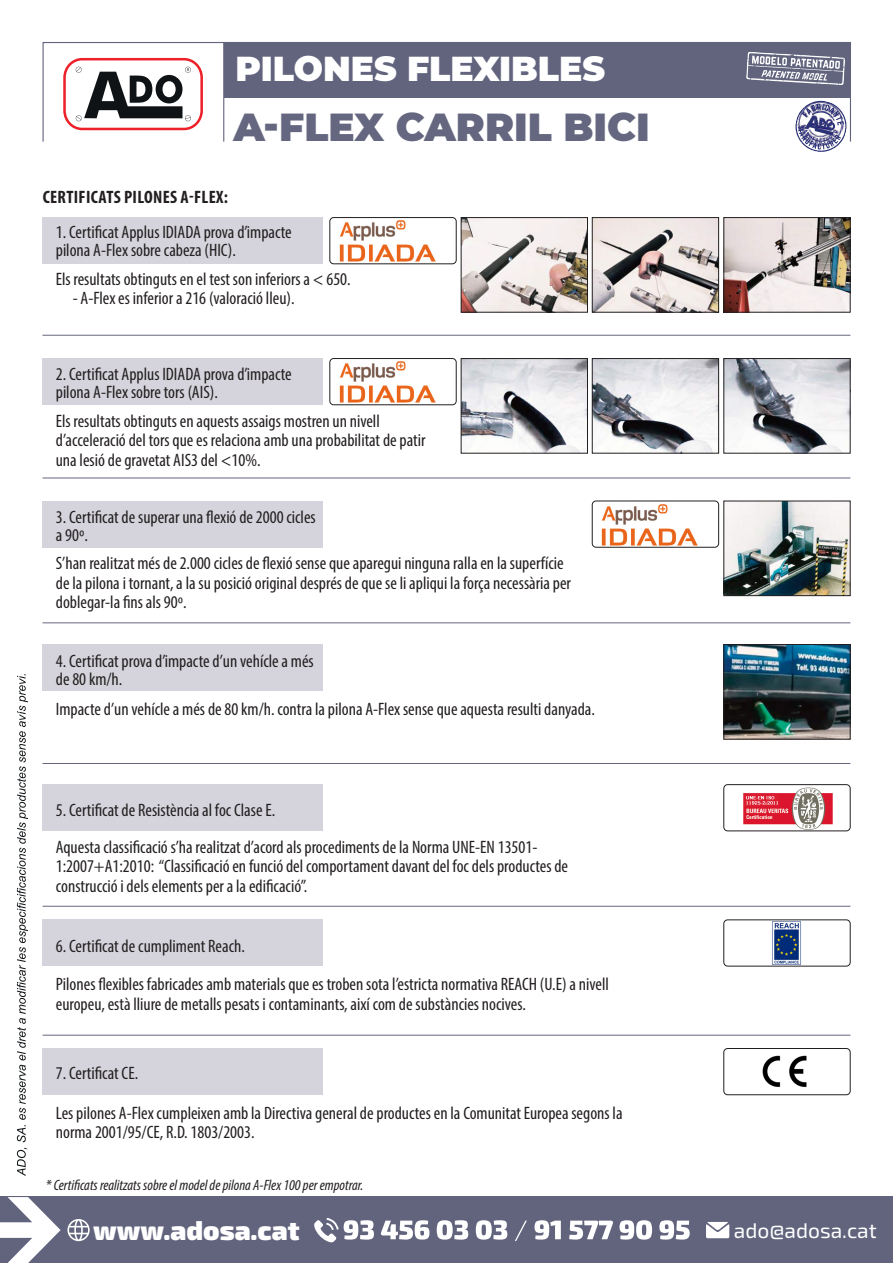
<style>
.page{position:relative;width:893px;height:1263px;background:#fff}
.page>*{position:absolute;margin:0;border:0;box-sizing:border-box;transform-origin:0 0}
.t1{font:900 39px "Montserrat";color:#64677f}
.t2{font:900 34.5px "Montserrat";color:#fff}
.t3{font:900 27px "Exo 2";color:#fff}
.t4{font:21px "Exo 2";color:#fff}
.t5{font:condensed 18px/19.5px "Myriad Pro";color:#231f20}
.t6{font:700 condensed 18px "Myriad Pro";letter-spacing:.02em;color:#231f20}
.t7{font:italic condensed 15px "Myriad Pro";color:#231f20}
</style>
<div class="page">
<svg style="left:42px;top:42px;width:809px;height:100px"></svg>
<div style="left:224px;top:43px;width:626px;height:53px;background:#62647e"></div>
<hr style="left:224px;top:93px;width:626px;height:4px;background:#62647e">
<svg style="left:63px;top:58px;width:140px;height:72px"></svg>
<div style="left:0;top:1196px;width:893px;height:67px;background:#62647e"></div>
<svg style="left:0;top:1197px;width:61px;height:66px"></svg>
<svg style="left:67px;top:1219px;width:23px;height:22px"></svg>
<svg style="left:314px;top:1218px;width:376px;height:24px"></svg>
<svg style="left:706px;top:1222px;width:23px;height:16px"></svg>
<svg style="left:17px;top:674px;width:11px;height:502px"></svg>
<img style="left:794px;top:98px;width:53px;height:44px">
<img style="left:594px;top:219px;width:123px;height:91px">
<div style="left:592px;top:217px;width:127px;height:95px;border:1px solid #231f20"></div>
<img style="left:594px;top:360px;width:123px;height:91px">
<div style="left:592px;top:358px;width:127px;height:95px;border:1px solid #231f20"></div>
<img style="left:463px;top:219px;width:123px;height:91px">
<div style="left:461px;top:217px;width:127px;height:95px;border:1px solid #231f20"></div>
<img style="left:463px;top:360px;width:123px;height:91px">
<div style="left:461px;top:358px;width:127px;height:95px;border:1px solid #231f20"></div>
<img style="left:725px;top:503px;width:123px;height:91px">
<div style="left:723px;top:501px;width:127px;height:95px;border:1px solid #231f20"></div>
<img style="left:725px;top:646px;width:123px;height:91px">
<div style="left:723px;top:644px;width:127px;height:95px;border:1px solid #231f20"></div>
<img style="left:725px;top:219px;width:123px;height:91px">
<div style="left:723px;top:217px;width:127px;height:95px;border:1px solid #231f20"></div>
<img style="left:725px;top:360px;width:123px;height:91px">
<div style="left:723px;top:358px;width:127px;height:95px;border:1px solid #231f20"></div>
<img style="left:339px;top:220px;width:97px;height:42px">
<div style="left:330px;top:217px;width:126px;height:47px;border:1px solid #231f20;border-radius:4px"></div>
<img style="left:339px;top:361px;width:97px;height:42px">
<div style="left:330px;top:358px;width:126px;height:47px;border:1px solid #231f20;border-radius:4px"></div>
<img style="left:601px;top:504px;width:97px;height:41px">
<div style="left:592px;top:501px;width:127px;height:46px;border:1px solid #231f20;border-radius:4px"></div>
<img style="left:743px;top:787px;width:90px;height:42px">
<div style="left:723px;top:784px;width:127px;height:47px;border:1px solid #231f20;border-radius:4px"></div>
<img style="left:772px;top:921px;width:29px;height:43px">
<div style="left:723px;top:919px;width:127px;height:47px;border:1px solid #231f20;border-radius:4px"></div>
<div style="left:723px;top:1048px;width:127px;height:47px;border:1px solid #231f20;border-radius:4px"></div>
<img style="left:762px;top:1055px;width:45px;height:32px">
<div style="left:43px;top:217px;width:280px;height:47px;background:#d5d4dc"></div>
<div style="left:43px;top:358px;width:280px;height:47px;background:#d5d4dc"></div>
<div style="left:43px;top:501px;width:280px;height:46px;background:#d5d4dc"></div>
<hr style="left:43px;top:1035px;width:807px;height:1px;background:#666680">
<hr style="left:43px;top:906px;width:807px;height:1px;background:#666680">
<hr style="left:43px;top:763px;width:807px;height:1px;background:#666680">
<hr style="left:43px;top:622px;width:807px;height:1px;background:#666680">
<hr style="left:43px;top:478px;width:807px;height:1px;background:#666680">
<hr style="left:43px;top:335px;width:807px;height:1px;background:#666680">
<div style="left:43px;top:644px;width:280px;height:47px;background:#d5d4dc"></div>
<div style="left:43px;top:784px;width:280px;height:47px;background:#d5d4dc"></div>
<div style="left:43px;top:919px;width:280px;height:47px;background:#d5d4dc"></div>
<div style="left:43px;top:1048px;width:280px;height:47px;background:#d5d4dc"></div>
<svg style="left:746px;top:52px;width:99px;height:33px"></svg>
<svg style="left:795px;top:101px;width:52px;height:51px"></svg>
<p class="t2" style="left:235px;top:43px;width:371px">PILONES FLEXIBLES</p>
<p class="t1" style="left:233px;top:98px;width:418px">A-FLEX CARRIL BICI</p>
<p class="t6" style="left:43px;top:185px;width:187px">CERTIFICATS PILONES A-FLEX:</p>
<p class="t5" style="left:56px;top:223px;width:237px;line-height:18px">1. Certificat Applus IDIADA prova d’impacte pilona A-Flex sobre cabeza (HIC).</p>
<p class="t5" style="left:56px;top:269px;width:296px">Els resultats obtinguts en el test son inferiors a &lt; 650.</p>
<p class="t5" style="left:73px;top:288px;width:223px">- A-Flex es inferior a 216 (valoració lleu).</p>
<p class="t5" style="left:56px;top:365px;width:237px;line-height:18px">2. Certificat Applus IDIADA prova d’impacte pilona A-Flex sobre tors (AIS).</p>
<p class="t5" style="left:56px;top:411px;width:371px">Els resultats obtinguts en aquests assaigs mostren un nivell d’acceleració del tors que es relaciona amb una probabilitat de patir una lesió de gravetat AIS3 del &lt;10%.</p>
<p class="t5" style="left:56px;top:508px;width:261px;line-height:18px">3. Certificat de superar una flexió de 2000 cicles a 90º.</p>
<p class="t5" style="left:56px;top:553px;width:517px">S’han realitzat més de 2.000 cicles de flexió sense que aparegui ninguna ralla en la superfície de la pilona i tornant, a la su posició original després de que se li apliqui la força necessària per doblegar-la fins als 90º.</p>
<p class="t5" style="left:56px;top:652px;width:260px;line-height:18px">4. Certificat prova d’impacte d’un vehícle a més de 80 km/h.</p>
<p class="t5" style="left:56px;top:699px;width:541px">Impacte d’un vehícle a més de 80 km/h. contra la pilona A-Flex sense que aquesta resulti danyada.</p>
<p class="t5" style="left:56px;top:800px;width:221px">5. Certificat de Resistència al foc Clase E.</p>
<p class="t5" style="left:56px;top:837px;width:514px">Aquesta classificació s’ha realitzat d’acord als procediments de la Norma UNE-EN 13501-<br>1:2007+A1:2010: “Classificació en funció del comportament davant del foc dels productes de construcció i dels elements per a la edificació”.</p>
<p class="t5" style="left:56px;top:936px;width:191px">6. Certificat de cumpliment Reach.</p>
<p class="t5" style="left:56px;top:974px;width:555px">Pilones flexibles fabricades amb materials que es troben sota l’estricta normativa REACH (U.E) a nivell europeu, està lliure de metalls pesats i contaminants, així com de substàncies nocives.</p>
<p class="t5" style="left:56px;top:1063px;width:84px">7. Certificat CE.</p>
<p class="t5" style="left:56px;top:1103px;width:568px">Les pilones A-Flex cumpleixen amb la Directiva general de productes en la Comunitat Europea segons la norma 2001/95/CE, R.D. 1803/2003.</p>
<p class="t7" style="left:46px;top:1176px;width:319px">* Certificats realitzats sobre el model de pilona A-Flex 100 per empotrar.</p>
<h3 class="t3" style="left:93px;top:1213px;width:208px">www.adosa.cat</h3>
<p class="t4" style="left:734px;top:1218px;width:144px">ado@adosa.cat</p>
</div>
